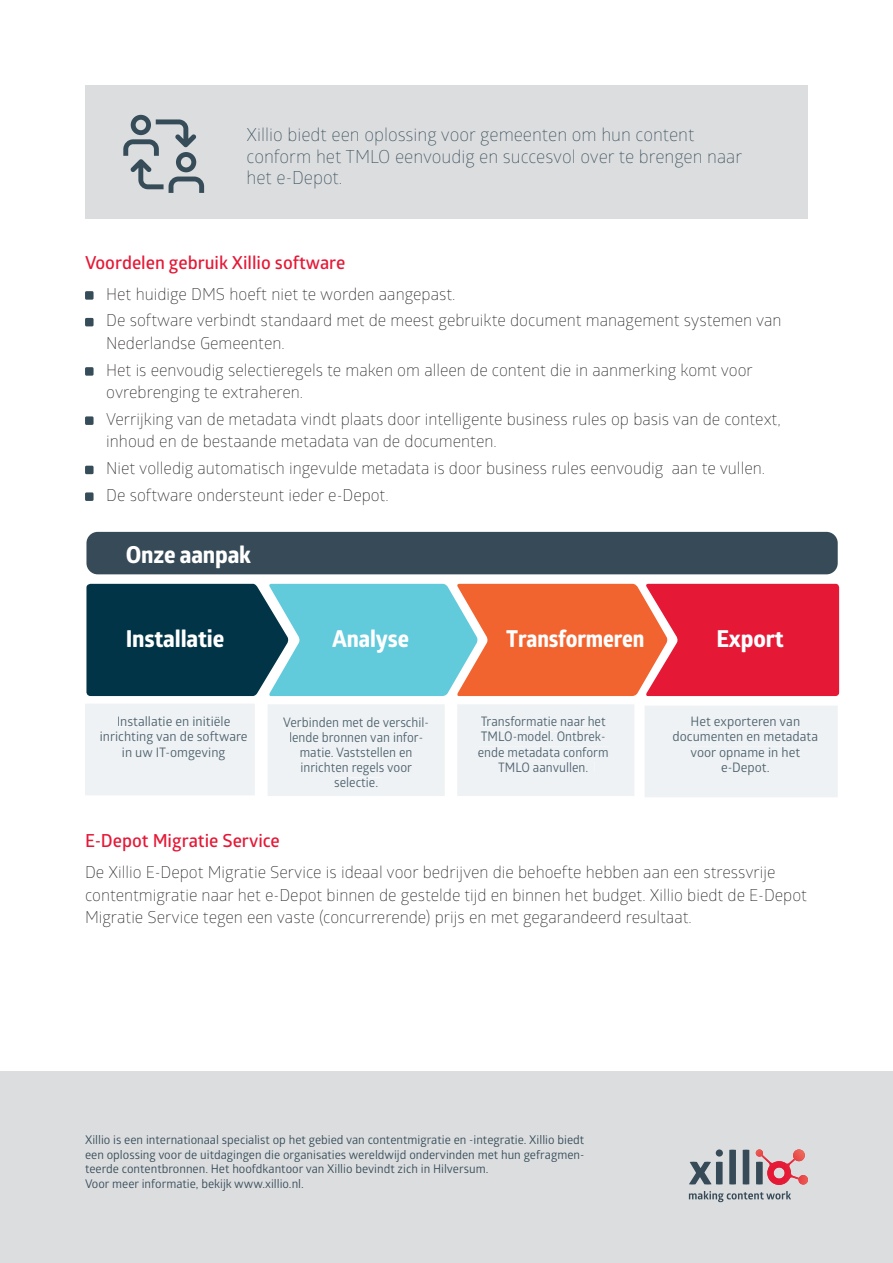
<style>
.page{position:relative;width:893px;height:1263px;background:#fff}
.page>*{position:absolute;margin:0;border:0;box-sizing:border-box;transform-origin:0 0}
.t1{font:700 23.4px "Globerx";letter-spacing:-.01em;color:#fff}
.t2{font:700 23.4px "Globerx";letter-spacing:-.01em;color:#fff;scale:.91 1}
.t3{font:700 23.4px "Globerx";letter-spacing:-.01em;color:#fff;scale:.95 1}
.t4{font:300 18px/21.6px "Glober";color:#364d59}
.t5{font:600 18px "Glober";color:#e51836}
.t6{font:300 16.5px/22.5px "Glober";color:#231f20}
.t7{font:13.05px/15.1px "Glober";color:#4f636f;text-align:center;scale:.96 1}
.t8{font:13.05px/15.1px "Glober";color:#4f636f;text-align:center}
.Functie{font:12px/14.4px "Glober";color:#364d59;text-align:justify}
</style>
<div class="page">
<div style="left:85px;top:85px;width:723px;height:134px;background:#dcdddf"></div>
<div style="left:0;top:1071px;width:893px;height:192px;background:#dcdddf"></div>
<svg style="left:689px;top:1191px;width:102px;height:11px"></svg>
<svg style="left:689px;top:1162px;width:34px;height:22px"></svg>
<div style="left:716px;top:1149px;width:7px;height:7px;background:#364a57;border-radius:50%"></div>
<svg style="left:729px;top:1149px;width:7px;height:35px"></svg>
<svg style="left:743px;top:1149px;width:6px;height:35px"></svg>
<svg style="left:756px;top:1149px;width:52px;height:36px"></svg>
<svg style="left:123px;top:115px;width:81px;height:78px"></svg>
<svg style="left:86px;top:584px;width:753px;height:112px;background:#916568"></svg>
<div style="left:645px;top:706px;width:193px;height:91px;background:#eef2f4"></div>
<div style="left:692px;top:717px;width:108px;height:12px;background:#eef2f4"></div>
<div style="left:673px;top:732px;width:145px;height:9px;background:#eef2f4"></div>
<div style="left:691px;top:747px;width:109px;height:13px;background:#eef2f4"></div>
<div style="left:722px;top:762px;width:48px;height:13px;background:#eef2f4"></div>
<div style="left:268px;top:704px;width:177px;height:92px;background:#eef2f4"></div>
<div style="left:301px;top:747px;width:112px;height:10px;background:#eef2f4"></div>
<div style="left:301px;top:762px;width:111px;height:13px;background:#eef2f4"></div>
<div style="left:335px;top:777px;width:46px;height:10px;background:#eef2f4"></div>
<div style="left:457px;top:704px;width:177px;height:92px;background:#eef2f4"></div>
<div style="left:478px;top:747px;width:131px;height:10px;background:#eef2f4"></div>
<div style="left:498px;top:762px;width:96px;height:10px;background:#eef2f4"></div>
<div style="left:85px;top:704px;width:170px;height:91px;background:#eef2f4"></div>
<div style="left:118px;top:716px;width:112px;height:10px;background:#eef2f4"></div>
<div style="left:101px;top:732px;width:146px;height:13px;background:#eef2f4"></div>
<div style="left:123px;top:747px;width:105px;height:13px;background:#eef2f4"></div>
<div style="left:86px;top:532px;width:752px;height:42px;background:#364a57;border-radius:11px"></div>
<div style="left:85px;top:291px;width:9px;height:9px;background:#364d59;border-radius:2px"></div>
<div style="left:85px;top:318px;width:9px;height:8px;background:#364d59;border-radius:2px"></div>
<div style="left:85px;top:367px;width:9px;height:9px;background:#364d59;border-radius:2px"></div>
<div style="left:85px;top:416px;width:9px;height:9px;background:#364d59;border-radius:2px"></div>
<div style="left:85px;top:466px;width:9px;height:8px;background:#364d59;border-radius:2px"></div>
<div style="left:85px;top:492px;width:9px;height:9px;background:#364d59;border-radius:2px"></div>
<p class="t4" style="left:247px;top:123px;width:497px">Xillio biedt een oplossing voor gemeenten om hun content conform het TMLO eenvoudig en succesvol over te brengen naar het e-Depot.</p>
<p class="t5" style="left:85px;top:250px;width:262px">Voordelen gebruik Xillio software</p>
<p class="t6" style="left:106px;top:282px;width:351px">Het huidige DMS hoeft niet te worden aangepast.</p>
<p class="t6" style="left:106px;top:309px;width:677px">De software verbindt standaard met de meest gebruikte document management systemen van<br>Nederlandse Gemeenten.</p>
<p class="t6" style="left:106px;top:358px;width:648px">Het is eenvoudig selectieregels te maken om alleen de content die in aanmerking komt voor ovrebrenging te extraheren.</p>
<p class="t6" style="left:106px;top:407px;width:676px">Verrijking van de metadata vindt plaats door intelligente business rules op basis van de context, inhoud en de bestaande metadata van de documenten.</p>
<p class="t6" style="left:106px;top:456px;width:660px">Niet volledig automatisch ingevulde metadata is door business rules eenvoudig aan te vullen.</p>
<p class="t6" style="left:106px;top:483px;width:284px">De software ondersteunt ieder e-Depot.</p>
<p class="t1" style="left:126px;top:538px;width:127px">Onze aanpak</p>
<p class="t1" style="left:126px;top:622px;width:100px">Installatie</p>
<p class="t3" style="left:332px;top:622px;width:82px">Analyse</p>
<p class="t2" style="left:506px;top:622px;width:153px">Transformeren</p>
<p class="t1" style="left:716px;top:622px;width:69px">Export</p>
<p class="t8" style="left:100px;top:713px;width:149px">Installatie en initiële inrichting van de software in uw IT-omgeving</p>
<p class="t7" style="left:283px;top:714px;width:153px">Verbinden met de verschil&shy;lende bronnen van infor&shy;matie. Vaststellen en inrichten regels voor selectie.</p>
<p class="t7" style="left:478px;top:713px;width:138px">Transformatie naar het<br>TMLO-model. Ontbrek&shy;ende metadata conform<br>TMLO aanvullen.</p>
<p class="t8" style="left:672px;top:713px;width:147px">Het exporteren van documenten en metadata voor opname in het e-Depot.</p>
<p class="t5" style="left:85px;top:828px;width:196px">E-Depot Migratie Service</p>
<p class="t6" style="left:85px;top:860px;width:723px">De Xillio E-Depot Migratie Service is ideaal voor bedrijven die behoefte hebben aan een stressvrije contentmigratie naar het e-Depot binnen de gestelde tijd en binnen het budget. Xillio biedt de E-Depot<br>Migratie Service tegen een vaste (concurrerende) prijs en met gegarandeerd resultaat.</p>
<p class="Functie" style="left:85px;top:1132px;width:501px">Xillio is een internationaal specialist op het gebied van contentmigratie en -integratie. Xillio biedt een oplossing voor de uitdagingen die organisaties wereldwijd ondervinden met hun gefragmen&shy;teerde contentbronnen. Het hoofdkantoor van Xillio bevindt zich in Hilversum.</p>
<p class="Functie" style="left:85px;top:1176px;width:220px">Voor meer informatie, bekijk www.xillio.nl.</p>
</div>
